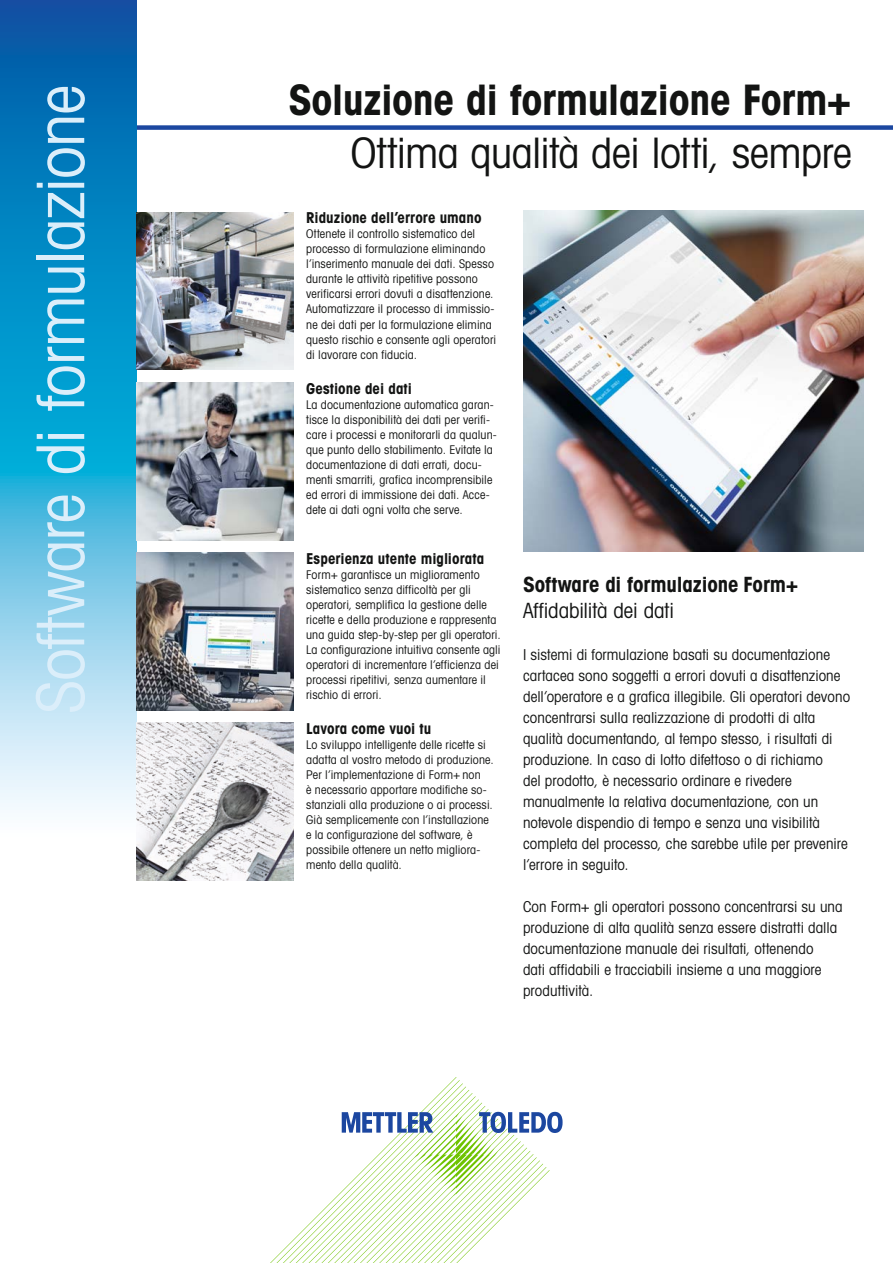
<style>
.page{position:relative;width:893px;height:1263px;background:#fff}
.page>*{position:absolute;margin:0;border:0;box-sizing:border-box;transform-origin:0 0}
.t1{font:66px "Avant Gardefor MT Bk";letter-spacing:-.015em;color:#dbeefa}
.t2{font:42px "Avant Gardefor MT Bd";letter-spacing:-.01em;color:#131413}
.t3{font:42px "Avant Gardefor MT Bk";letter-spacing:-.005em;color:#131413}
.t4{font:21px "Avant Gardefor MT Bd";letter-spacing:-.005em;color:#131413}
.t5{font:21px "Avant Gardefor MT Bk";color:#131413}
.t6{font:15px/21px "Avant Gardefor MT Bk";letter-spacing:.005em;color:#131413}
.t7{font:15px "Avant Gardefor MT Bd";letter-spacing:.005em;color:#131413}
.t8{font:12px/15px "Avant Gardefor MT Bk";letter-spacing:.015em;color:#131413}
</style>
<div class="page">
<div style="left:111px;top:125px;width:782px;height:5px;background:#1c47a0"></div>
<svg style="left:0;top:0;width:136px;height:810px;background:#40a5d3"></svg>
<img style="left:136px;top:723px;width:157px;height:157px">
<img style="left:136px;top:553px;width:157px;height:157px">
<img style="left:136px;top:383px;width:157px;height:157px">
<img style="left:136px;top:213px;width:157px;height:157px">
<svg style="left:270px;top:1077px;width:293px;height:186px"></svg>
<img style="left:523px;top:211px;width:341px;height:341px">
<h1 class="t1" style="left:20px;top:713px;width:630px;rotate:-90deg">Software di formulazione</h1>
<h2 class="t2" style="left:288px;top:73px;width:565px">Soluzione di formulazione Form+</h2>
<h2 class="t3" style="left:351px;top:127px;width:502px">Ottima qualità dei lotti, sempre</h2>
<p class="t7" style="left:306px;top:208px;width:177px">Riduzione dell’errore umano</p>
<p class="t8" style="left:306px;top:226px;width:192px">Ottenete il controllo sistematico del processo di formulazione eliminando l’inserimento manuale dei dati. Spesso durante le attività ripetitive possono verificarsi errori dovuti a disattenzione.<br>Automatizzare il processo di immissio&shy;ne dei dati per la formulazione elimina questo rischio e consente agli operatori di lavorare con fiducia.</p>
<p class="t7" style="left:306px;top:379px;width:107px">Gestione dei dati</p>
<p class="t8" style="left:306px;top:396px;width:192px">La documentazione automatica garan&shy;tisce la disponibilità dei dati per verifi&shy;care i processi e monitorarli da qualun&shy;que punto dello stabilimento. Evitate la documentazione di dati errati, docu&shy;menti smarriti, grafica incomprensibile ed errori di immissione dei dati. Acce&shy;dete ai dati ogni volta che serve.</p>
<p class="t7" style="left:306px;top:549px;width:180px">Esperienza utente migliorata</p>
<p class="t8" style="left:306px;top:567px;width:196px">Form+ garantisce un miglioramento sistematico senza difficoltà per gli operatori, semplifica la gestione delle ricette e della produzione e rappresenta una guida step-by-step per gli operatori.<br>La configurazione intuitiva consente agli operatori di incrementare l’efficienza dei processi ripetitivi, senza aumentare il</p>
<p class="t8" style="left:306px;top:687px;width:77px">rischio di errori.</p>
<p class="t7" style="left:306px;top:719px;width:127px">Lavora come vuoi tu</p>
<p class="t8" style="left:306px;top:737px;width:189px">Lo sviluppo intelligente delle ricette si adatta al vostro metodo di produzione.<br>Per l’implementazione di Form+ non<br>è necessario apportare modifiche so&shy;stanziali alla produzione o ai processi.<br>Già semplicemente con l’installazione e la configurazione del software, è possibile ottenere un netto migliora&shy;mento della qualità.</p>
<h3 class="t4" style="left:523px;top:571px;width:277px">Software di formulazione Form+</h3>
<h3 class="t5" style="left:523px;top:597px;width:152px">Affidabilità dei dati</h3>
<p class="t6" style="left:523px;top:643px;width:329px">I sistemi di formulazione basati su documentazione cartacea sono soggetti a errori dovuti a disattenzione dell’operatore e a grafica illegibile. Gli operatori devono concentrarsi sulla realizzazione di prodotti di alta qualità documentando, al tempo stesso, i risultati di produzione. In caso di lotto difettoso o di richiamo<br>del prodotto, è necessario ordinare e rivedere manualmente la relativa documentazione, con un notevole dispendio di tempo e senza una visibilità completa del processo, che sarebbe utile per prevenire l’errore in seguito.</p>
<p class="t6" style="left:523px;top:895px;width:321px">Con Form+ gli operatori possono concentrarsi su una produzione di alta qualità senza essere distratti dalla documentazione manuale dei risultati, ottenendo<br>dati affidabili e tracciabili insieme a una maggiore produttività.</p>
</div>
